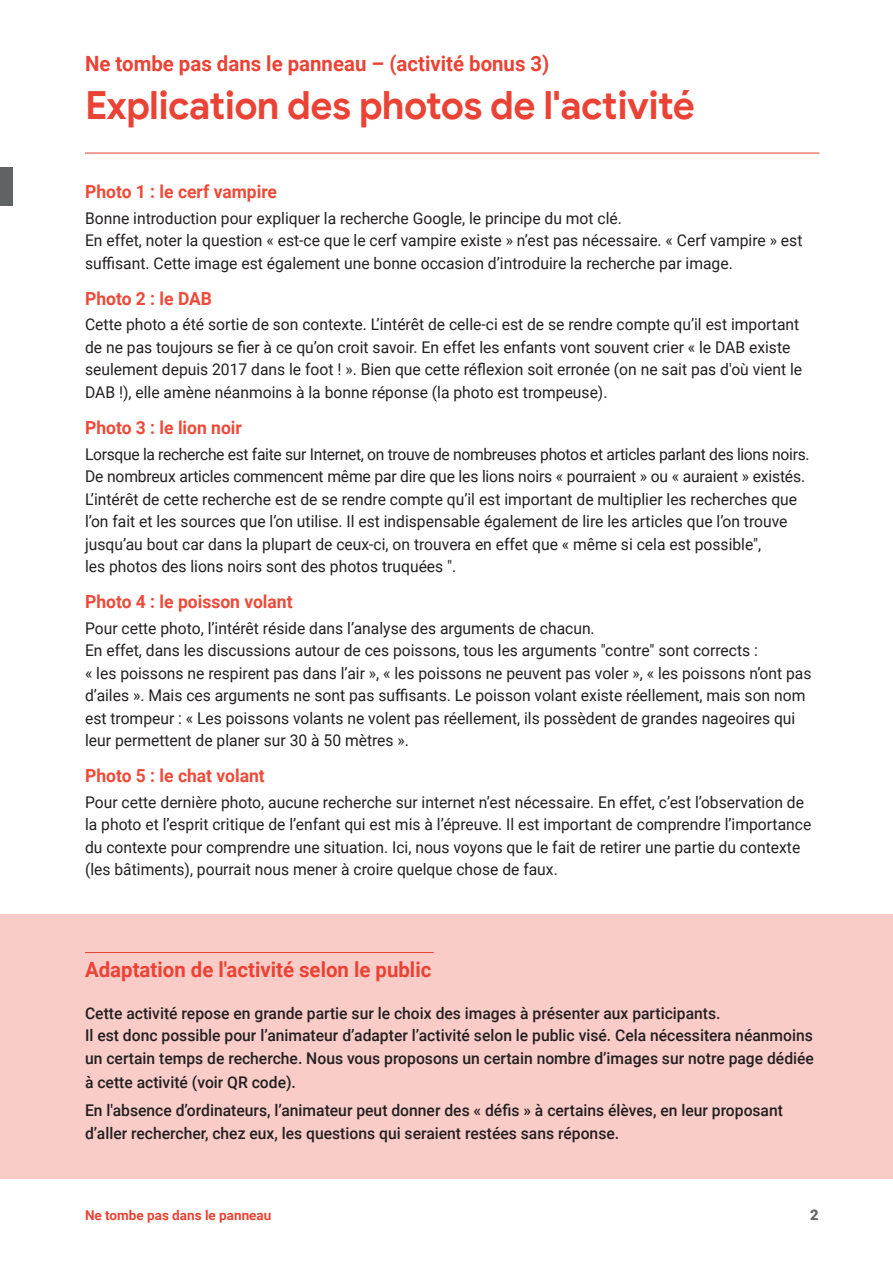
<style>
.page{position:relative;width:893px;height:1263px;background:#fff}
.page>*{position:absolute;margin:0;border:0;box-sizing:border-box;transform-origin:0 0}
.Section_Header____bold_24_28{font:700 39px "Google Sans";letter-spacing:-.02em;color:#ea4335}
.page_top_header{font:700 21px "Roboto";color:#ea4335}
.Category_rule_above{font:700 21px "Roboto";color:#ea4335}
.Body_RobotoRg_10_16_rule_Sans_ligne{font:700 18px "Roboto";color:#ed4a39}
.Body_RobotoRg_10_16_rule_Sans_ligne-2{font:16.2px/22.5px "Roboto";color:#231f20}
.Body_RobotoRg_10_16_rule_Sans_ligne-3{font:500 16.2px/22.5px "Roboto";color:#231f20}
.t1{font:900 14.7px "Roboto";color:#636366}
.t2{font:700 13.5px "Roboto";color:#ea4335}
</style>
<div class="page">
<hr style="left:85px;top:153px;width:734px;height:1px;background:#e63d2f">
<div style="left:0;top:914px;width:893px;height:264px;background:#f9ccc8"></div>
<hr style="left:85px;top:952px;width:349px;height:1px;background:#ea4335">
<div style="left:0;top:168px;width:13px;height:38px;background:#606363"></div>
<p class="page_top_header" style="left:85px;top:49px;width:466px">Ne tombe pas dans le panneau – (activité bonus 3)</p>
<p class="Section_Header____bold_24_28" style="left:85px;top:82px;width:611px">Explication des photos de l'activité</p>
<p class="Body_RobotoRg_10_16_rule_Sans_ligne" style="left:85px;top:179px;width:193px">Photo 1 : le cerf vampire</p>
<p class="Body_RobotoRg_10_16_rule_Sans_ligne-2" style="left:85px;top:206px;width:719px">Bonne introduction pour expliquer la recherche Google, le principe du mot clé.<br>En effet, noter la question « est-ce que le cerf vampire existe » n’est pas nécessaire. « Cerf vampire » est suffisant. Cette image est également une bonne occasion d’introduire la recherche par image.</p>
<p class="Body_RobotoRg_10_16_rule_Sans_ligne" style="left:85px;top:286px;width:129px">Photo 2 : le DAB</p>
<p class="Body_RobotoRg_10_16_rule_Sans_ligne-2" style="left:85px;top:313px;width:719px">Cette photo a été sortie de son contexte. L’intérêt de celle-ci est de se rendre compte qu’il est important de ne pas toujours se fier à ce qu’on croit savoir. En effet les enfants vont souvent crier « le DAB existe seulement depuis 2017 dans le foot ! ». Bien que cette réflexion soit erronée (on ne sait pas d'où vient le DAB !), elle amène néanmoins à la bonne réponse (la photo est trompeuse).</p>
<p class="Body_RobotoRg_10_16_rule_Sans_ligne" style="left:85px;top:415px;width:158px">Photo 3 : le lion noir</p>
<p class="Body_RobotoRg_10_16_rule_Sans_ligne-2" style="left:85px;top:442px;width:726px">Lorsque la recherche est faite sur Internet, on trouve de nombreuses photos et articles parlant des lions noirs.<br>De nombreux articles commencent même par dire que les lions noirs « pourraient » ou « auraient » existés.<br>L’intérêt de cette recherche est de se rendre compte qu’il est important de multiplier les recherches que l’on fait et les sources que l’on utilise. Il est indispensable également de lire les articles que l’on trouve jusqu’au bout car dans la plupart de ceux-ci, on trouvera en effet que « même si cela est possible",<br>les photos des lions noirs sont des photos truquées ".</p>
<p class="Body_RobotoRg_10_16_rule_Sans_ligne" style="left:85px;top:589px;width:209px">Photo 4 : le poisson volant</p>
<p class="Body_RobotoRg_10_16_rule_Sans_ligne-2" style="left:85px;top:616px;width:728px">Pour cette photo, l’intérêt réside dans l’analyse des arguments de chacun.<br>En effet, dans les discussions autour de ces poissons, tous les arguments "contre" sont corrects :<br>« les poissons ne respirent pas dans l’air », « les poissons ne peuvent pas voler », « les poissons n’ont pas d’ailes ». Mais ces arguments ne sont pas suffisants. Le poisson volant existe réellement, mais son nom est trompeur : « Les poissons volants ne volent pas réellement, ils possèdent de grandes nageoires qui leur permettent de planer sur 30 à 50 mètres ».</p>
<p class="Body_RobotoRg_10_16_rule_Sans_ligne" style="left:85px;top:763px;width:181px">Photo 5 : le chat volant</p>
<p class="Body_RobotoRg_10_16_rule_Sans_ligne-2" style="left:85px;top:790px;width:728px">Pour cette dernière photo, aucune recherche sur internet n’est nécessaire. En effet, c’est l’observation de la photo et l’esprit critique de l’enfant qui est mis à l’épreuve. Il est important de comprendre l’importance du contexte pour comprendre une situation. Ici, nous voyons que le fait de retirer une partie du contexte (les bâtiments), pourrait nous mener à croire quelque chose de faux.</p>
<p class="Category_rule_above" style="left:85px;top:955px;width:348px">Adaptation de l'activité selon le public</p>
<p class="Body_RobotoRg_10_16_rule_Sans_ligne-3" style="left:85px;top:1001px;width:730px">Cette activité repose en grande partie sur le choix des images à présenter aux participants.<br>Il est donc possible pour l’animateur d’adapter l’activité selon le public visé. Cela nécessitera néanmoins un certain temps de recherche. Nous vous proposons un certain nombre d’images sur notre page dédiée</p>
<p class="Body_RobotoRg_10_16_rule_Sans_ligne-3" style="left:85px;top:1067px;width:699px;line-height:28.5px">à cette activité (voir QR code).<br>En l'absence d’ordinateurs, l’animateur peut donner des « défis » à certains élèves, en leur proposant</p>
<p class="Body_RobotoRg_10_16_rule_Sans_ligne-3" style="left:85px;top:1121px;width:536px">d’aller rechercher, chez eux, les questions qui seraient restées sans réponse.</p>
<p class="t2" style="left:85px;top:1206px;width:188px">Ne tombe pas dans le panneau</p>
<p class="t1" style="left:810px;top:1205px;width:10px">2</p>
</div>
